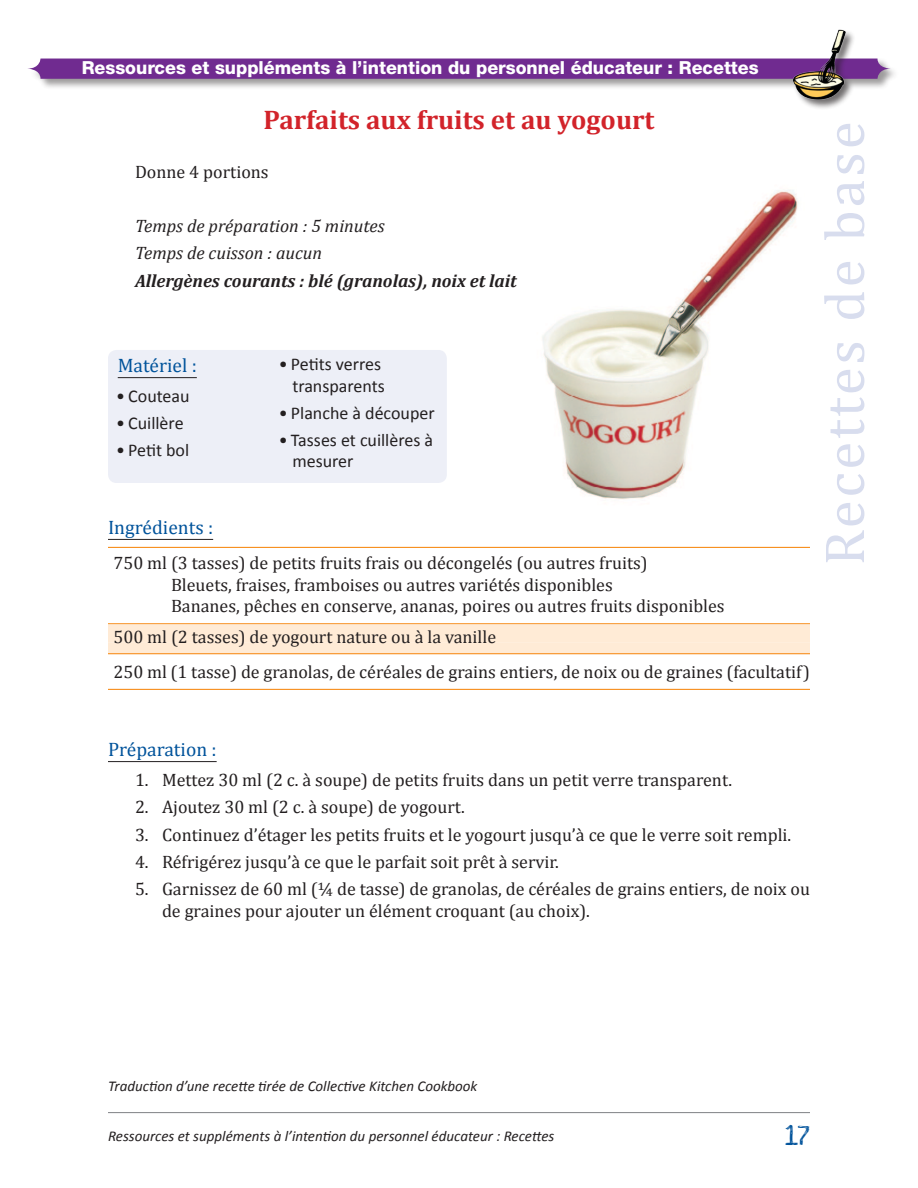
<style>
.page{position:relative;width:918px;height:1188px;background:#fff}
.page>*{position:absolute;margin:0;border:0;box-sizing:border-box;transform-origin:0 0}
.RECIPE-sidebar_type{font:57px "Cambria";letter-spacing:.05em;color:#d8ddee}
.head{font:700 27px "Cambria";color:#d2232a}
.RECIPE_subhead{font:19.5px "Cambria";color:#00539b}
.t1{font:19.5px "Love Ya Like A Sister";color:#00539b;scale:1.15 1}
.RECIPE__instructions{font:18px/21.8px "Cambria";color:#231f20}
.RECIPE__Ingredients{font:18px "Cambria";color:#231f20}
.t2{font:18px/21.6px "Calibri";color:#231f20;text-align:right}
.t3{font:800 18px "Helvetica Neue LT Std";color:#fff}
.RECIPE-times{font:italic 18px "Cambria";color:#231f20}
.RECIPE-times-2{font:italic 700 18px "Cambria";color:#231f20}
.footnote{font:italic 15px "Calibri";color:#231f20}
</style>
<div class="page">
<hr style="left:108px;top:1112px;width:702px;height:1px;background:#808285">
<div style="left:26px;top:58px;width:872px;height:32px;background:#231f20;opacity:.45"></div>
<svg style="left:27px;top:59px;width:864px;height:20px;background:#733192"></svg>
<div style="left:793px;top:28px;width:63px;height:82px;background:#231f20;opacity:.65"></div>
<img style="left:794px;top:28px;width:55px;height:75px">
<hr style="left:108px;top:539px;width:105px;height:1px;background:#231f20">
<hr style="left:108px;top:547px;width:702px;height:1px;background:#f78f1e">
<hr style="left:108px;top:623px;width:702px;height:1px;background:#f78f1e">
<div style="left:108px;top:625px;width:702px;height:18px;background:#ffebd6"></div>
<div style="left:108px;top:643px;width:702px;height:10px;background:#ffebd6"></div>
<hr style="left:108px;top:653px;width:702px;height:1px;background:#f78f1e">
<hr style="left:108px;top:689px;width:702px;height:1px;background:#f78f1e">
<hr style="left:108px;top:761px;width:109px;height:1px;background:#231f20">
<div style="left:108px;top:350px;width:339px;height:133px;background:#edeff7;border-radius:9px"></div>
<hr style="left:118px;top:377px;width:79px;height:1px;background:#231f20">
<img style="left:542px;top:190px;width:257px;height:310px">
<p class="t3" style="left:82px;top:57px;width:679px">Ressources et suppléments à l’intention du personnel éducateur : Recettes</p>
<p class="head" style="left:264px;top:103px;width:392px">Parfaits aux fruits et au yogourt</p>
<p class="RECIPE__instructions" style="left:135px;top:161px;width:135px">Donne 4 portions</p>
<p class="RECIPE-times" style="left:135px;top:215px;width:251px">Temps de préparation : 5 minutes</p>
<p class="RECIPE-times" style="left:135px;top:242px;width:189px">Temps de cuisson : aucun</p>
<p class="RECIPE-times-2" style="left:135px;top:269px;width:383px">Allergènes courants : blé (granolas), noix et lait</p>
<p class="RECIPE_subhead" style="left:118px;top:354px;width:81px">Matériel :</p>
<p class="t2" style="left:116px;top:384px;width:75px">• Couteau</p>
<p class="t2" style="left:116px;top:411px;width:69px">• Cuillère</p>
<p class="t2" style="left:116px;top:438px;width:74px">• Petit bol</p>
<p class="t2" style="left:279px;top:353px;width:107px">• Petits verres transparents</p>
<p class="t2" style="left:279px;top:401px;width:157px">• Planche à découper</p>
<p class="t2" style="left:292px;top:428px;width:142px;text-align:left;text-indent:-14px">• Tasses et cuillères à mesurer</p>
<p class="RECIPE_subhead" style="left:108px;top:516px;width:107px">Ingrédients :</p>
<p class="RECIPE__Ingredients" style="left:113px;top:552px;width:536px">750 ml (3 tasses) de petits fruits frais ou décongelés (ou autres fruits)</p>
<p class="RECIPE__Ingredients" style="left:171px;top:574px;width:443px">Bleuets, fraises, framboises ou autres variétés disponibles</p>
<p class="RECIPE__Ingredients" style="left:171px;top:596px;width:555px">Bananes, pêches en conserve, ananas, poires ou autres fruits disponibles</p>
<p class="RECIPE__Ingredients" style="left:113px;top:626px;width:384px">500 ml (2 tasses) de yogourt nature ou à la vanille</p>
<p class="RECIPE__Ingredients" style="left:113px;top:661px;width:698px">250 ml (1 tasse) de granolas, de céréales de grains entiers, de noix ou de graines (facultatif)</p>
<p class="RECIPE-sidebar_type" style="left:811px;top:566px;width:446px;rotate:-90deg">Recettes de base</p>
<p class="RECIPE_subhead" style="left:108px;top:738px;width:110px">Préparation :</p>
<p class="RECIPE__instructions" style="left:135px;top:769px;width:599px">1. Mettez 30 ml (2 c. à soupe) de petits fruits dans un petit verre transparent.</p>
<p class="RECIPE__instructions" style="left:135px;top:796px;width:331px">2. Ajoutez 30 ml (2 c. à soupe) de yogourt.</p>
<p class="RECIPE__instructions" style="left:135px;top:823px;width:658px">3. Continuez d’étager les petits fruits et le yogourt jusqu’à ce que le verre soit rempli.</p>
<p class="RECIPE__instructions" style="left:135px;top:851px;width:426px">4. Réfrigérez jusqu’à ce que le parfait soit prêt à servir.</p>
<p class="RECIPE__instructions" style="left:162px;top:878px;width:650px;text-indent:-27px">5. Garnissez de 60 ml (¼ de tasse) de granolas, de céréales de grains entiers, de noix ou de graines pour ajouter un élément croquant (au choix).</p>
<p class="footnote" style="left:108px;top:1077px;width:371px">Traduction d’une recette tirée de Collective Kitchen Cookbook</p>
<p class="footnote" style="left:108px;top:1127px;width:448px">Ressources et suppléments à l’intention du personnel éducateur : Recettes</p>
<p class="t1" style="left:785px;top:1121px;width:23px">17</p>
</div>
